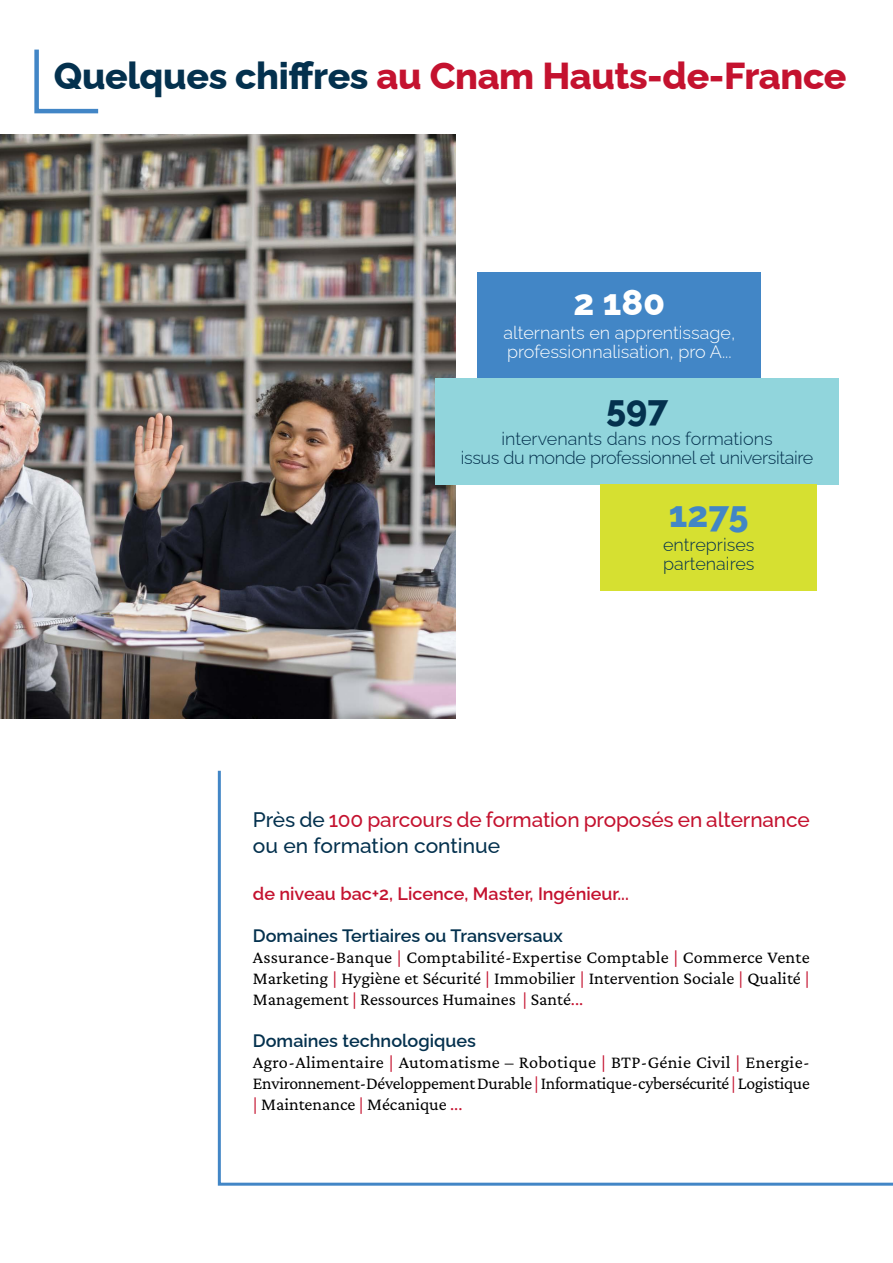
<style>
.page{position:relative;width:893px;height:1263px;background:#fff}
.page>*{position:absolute;margin:0;border:0;box-sizing:border-box;transform-origin:0 0}
.t1{font:800 37.5px "Raleway";letter-spacing:-.01em;color:#c4122f}
.t2{font:800 36px "Raleway";color:#fff}
.t3{font:800 36px "Raleway";color:#4286c6}
.t4{font:800 36px "Raleway";color:#04314e}
.t5{font:500 21px/25.2px "Raleway";letter-spacing:-.005em;color:#c4122f}
.t6{font:18px/21px "Crimson Pro";color:#000;text-align:justify}
.t7{font:300 18px/19.5px "Raleway";letter-spacing:-.01em;color:#04314e;text-align:center}
.t8{font:300 18px/19.5px "Raleway";color:#fff}
.t9{font:600 18px "Raleway";color:#04314e}
.t10{font:600 18px "Raleway";color:#c4122f}
.s1{color:#04314e}
.s2{color:#c4122f}
</style>
<div class="page">
<svg style="left:217px;top:770px;width:676px;height:416px"></svg>
<img style="left:0;top:134px;width:456px;height:585px">
<div style="left:478px;top:273px;width:283px;height:106px;background:#4286c6"></div>
<div style="left:435px;top:379px;width:404px;height:106px;background:#91d5dc"></div>
<div style="left:601px;top:485px;width:216px;height:106px;background:#d6e031"></div>
<svg style="left:34px;top:49px;width:65px;height:65px"></svg>
<h1 class="t1" style="left:54px;top:46px;width:794px"><span class="s1">Quelques chiffres</span> au Cnam Hauts-de-France</h1>
<h2 class="t2" style="left:573px;top:274px;width:93px">2 180</h2>
<p class="t8" style="left:503px;top:321px;width:233px">alternants en apprentissage, professionnalisation, pro A...</p>
<h2 class="t4" style="left:606px;top:379px;width:64px">597</h2>
<p class="t7" style="left:461px;top:427px;width:354px">intervenants dans nos formations<br>issus du monde professionnel et universitaire</p>
<h2 class="t3" style="left:669px;top:486px;width:81px">1275</h2>
<p class="t7" style="left:663px;top:533px;width:93px;text-align:left">entreprises partenaires</p>
<p class="t5" style="left:253px;top:805px;width:558px"><span class="s1">Près de</span> 100 parcours de formation proposés en alternance <span class="s1">ou en formation continue</span></p>
<p class="t10" style="left:253px;top:879px;width:377px">de niveau bac+2, Licence, Master, Ingénieur...</p>
<p class="t9" style="left:253px;top:921px;width:311px">Domaines Tertiaires ou Transversaux</p>
<p class="t6" style="left:253px;top:946px;width:558px">Assurance-Banque <span class="s2">|</span> Comptabilité-Expertise Comptable <span class="s2">|</span> Commerce Vente Marketing <span class="s2">|</span> Hygiène et Sécurité <span class="s2">|</span> Immobilier <span class="s2">|</span> Intervention Sociale <span class="s2">|</span> Qualité <span class="s2">| </span>Management <span class="s2">|</span> Ressources Humaines <span class="s2">|</span> Santé<span class="s2">...</span></p>
<p class="t9" style="left:253px;top:1026px;width:224px">Domaines technologiques</p>
<p class="t6" style="left:253px;top:1051px;width:558px">Agro-Alimentaire <span class="s2">|</span> Automatisme – Robotique <span class="s2">|</span> BTP-Génie Civil <span class="s2">|</span> Energie-Environnement-Développement Durable <span class="s2">|</span> Informatique-cybersécurité <span class="s2">|</span> Logistique <span class="s2">|</span> Maintenance <span class="s2">|</span> Mécanique <span class="s2">...</span></p>
</div>
